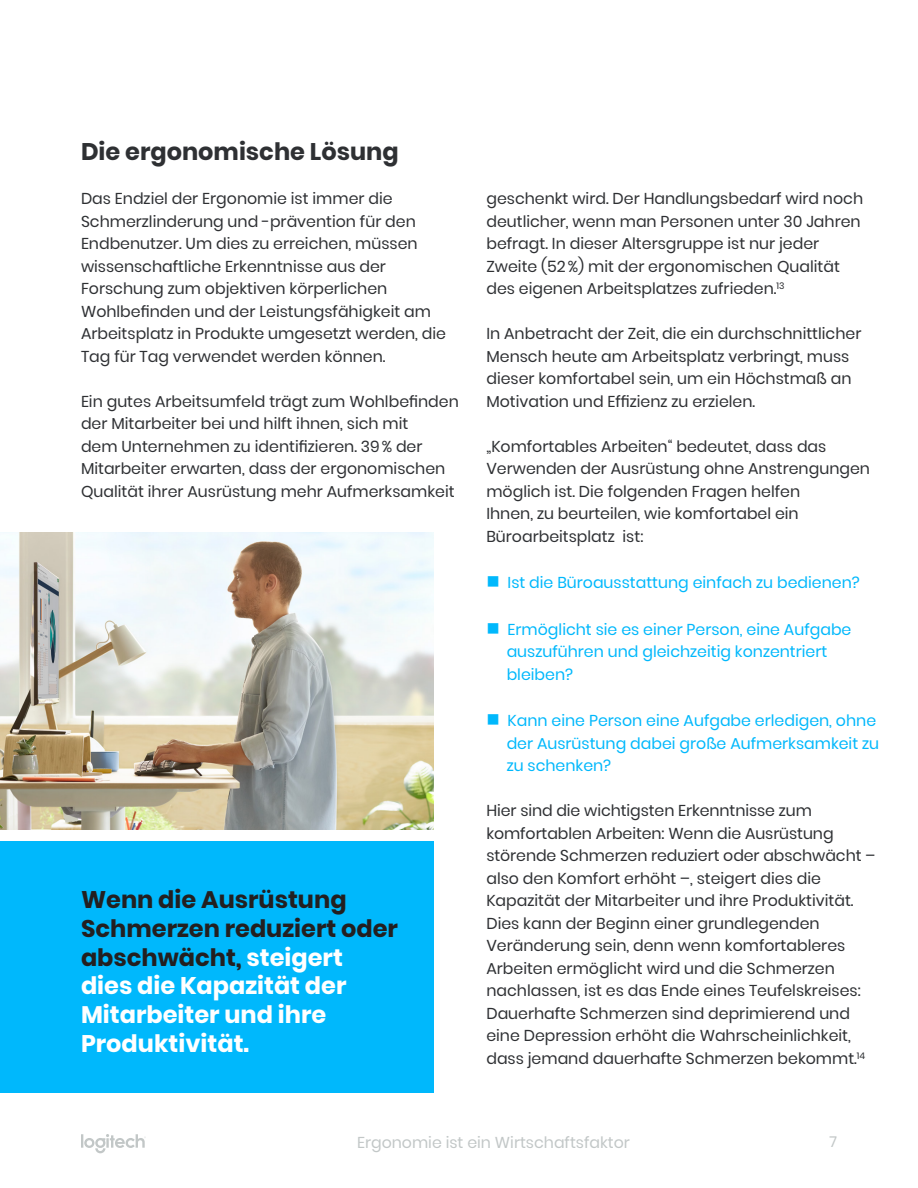
<style>
.page{position:relative;width:918px;height:1188px;background:#fff}
.page>*{position:absolute;margin:0;border:0;box-sizing:border-box;transform-origin:0 0}
.t1{font:700 24px/28.8px "Poppins";color:#fff}
.t2{font:700 24px "Poppins";color:#2e3033}
.t3{font:15.75px/22.5px "Poppins";color:#2e3033}
.t4{font:15.75px/22.5px "Poppins";color:#00b8fc}
.t5{font:15.75px "Poppins";color:#c2c7c7}
.t6{font:15px "Poppins";color:#c2c7c7}
.s1{color:#231f20}
</style>
<div class="page">
<svg style="left:81px;top:1134px;width:65px;height:19px"></svg>
<img style="left:0;top:532px;width:433px;height:298px">
<div style="left:0;top:842px;width:433px;height:251px;background:#00b8fc"></div>
<p class="t2" style="left:81px;top:138px;width:319px">Die ergonomische Lösung</p>
<p class="t3" style="left:81px;top:188px;width:367px">Das Endziel der Ergonomie ist immer die Schmerzlinderung und -prävention für den Endbenutzer. Um dies zu erreichen, müssen wissenschaftliche Erkenntnisse aus der Forschung zum objektiven körperlichen Wohlbefinden und der Leistungsfähigkeit am Arbeitsplatz in Produkte umgesetzt werden, die Tag für Tag verwendet werden können.</p>
<p class="t3" style="left:81px;top:390px;width:379px">Ein gutes Arbeitsumfeld trägt zum Wohlbefinden der Mitarbeiter bei und hilft ihnen, sich mit<br>dem Unternehmen zu identifizieren. 39% der Mitarbeiter erwarten, dass der ergonomischen Qualität ihrer Ausrüstung mehr Aufmerksamkeit</p>
<p class="t1" style="left:81px;top:885px;width:319px"><span class="s1">Wenn die Ausrüstung<br>Schmerzen reduziert oder abschwächt,</span> steigert dies die Kapazität der<br>Mitarbeiter und ihre<br>Produktivität.</p>
<p class="t3" style="left:486px;top:188px;width:378px">geschenkt wird. Der Handlungsbedarf wird noch deutlicher, wenn man Personen unter 30 Jahren befragt. In dieser Altersgruppe ist nur jeder Zweite (52%) mit der ergonomischen Qualität des eigenen Arbeitsplatzes zufrieden.<sup>13</sup></p>
<p class="t3" style="left:486px;top:323px;width:377px">In Anbetracht der Zeit, die ein durchschnittlicher Mensch heute am Arbeitsplatz verbringt, muss dieser komfortabel sein, um ein Höchstmaß an Motivation und Effizienz zu erzielen.</p>
<p class="t3" style="left:486px;top:435px;width:385px">„Komfortables Arbeiten“ bedeutet, dass das Verwenden der Ausrüstung ohne Anstrengungen möglich ist. Die folgenden Fragen helfen<br>Ihnen, zu beurteilen, wie komfortabel ein Büroarbeitsplatz ist:</p>
<p class="t4" style="left:486px;top:572px;width:375px">■ Ist die Büroausstattung einfach zu bedienen?</p>
<p class="t4" style="left:507px;top:618px;width:346px;text-indent:-20px">■ Ermöglicht sie es einer Person, eine Aufgabe auszuführen und gleichzeitig konzentriert bleiben?</p>
<p class="t4" style="left:507px;top:710px;width:374px;text-indent:-20px">■ Kann eine Person eine Aufgabe erledigen, ohne der Ausrüstung dabei große Aufmerksamkeit zu zu schenken?</p>
<p class="t3" style="left:486px;top:800px;width:390px">Hier sind die wichtigsten Erkenntnisse zum komfortablen Arbeiten: Wenn die Ausrüstung störende Schmerzen reduziert oder abschwächt – also den Komfort erhöht –, steigert dies die Kapazität der Mitarbeiter und ihre Produktivität.<br>Dies kann der Beginn einer grundlegenden Veränderung sein, denn wenn komfortableres Arbeiten ermöglicht wird und die Schmerzen nachlassen, ist es das Ende eines Teufelskreises:<br>Dauerhafte Schmerzen sind deprimierend und eine Depression erhöht die Wahrscheinlichkeit, dass jemand dauerhafte Schmerzen bekommt.<sup>14</sup></p>
<p class="t5" style="left:357px;top:1134px;width:274px">Ergonomie ist ein Wirtschaftsfaktor</p>
<p class="t6" style="left:829px;top:1134px;width:9px">7</p>
</div>
